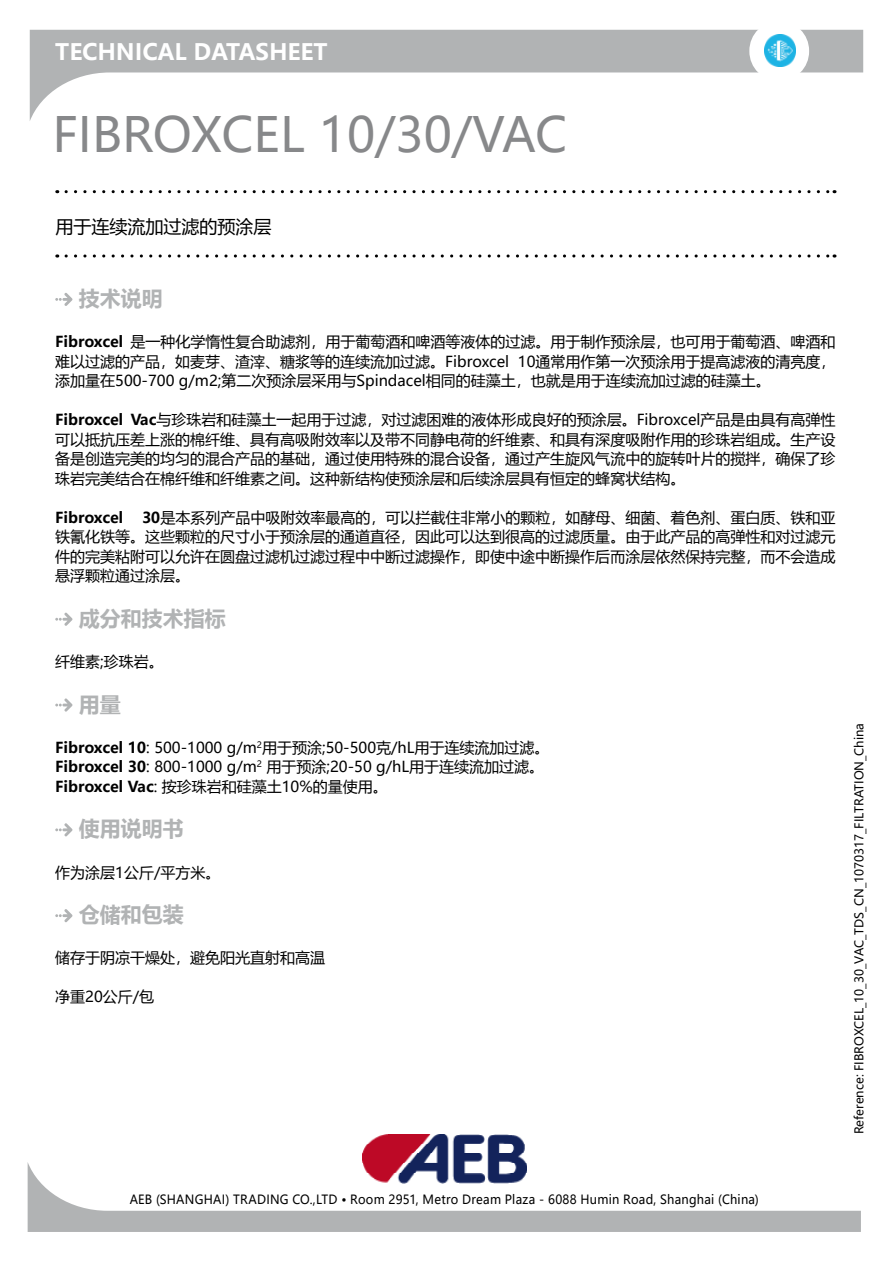
<style>
.page{position:relative;width:893px;height:1263px;background:#fff}
.page>*{position:absolute;margin:0;border:0;box-sizing:border-box;transform-origin:0 0}
.t1{font:48px "Microsoft Ya Hei";color:#87888a}
.t2{font:700 22.5px "Microsoft Ya Hei";color:#fff}
.t3{font:700 21px "Microsoft Ya Hei";color:#b1b3b4}
.t4{font:18px "Microsoft Ya Hei";color:#000}
.t5{font:15px/19.5px "Microsoft Ya Hei";color:#000;text-align:justify}
.t6{font:12.6px "Microsoft Ya Hei";letter-spacing:.02em;color:#000;scale:.94 1}
.t7{font:12px "Microsoft Ya Hei";color:#000}
.s1{font-weight:700}
</style>
<div class="page">
<svg style="left:30px;top:30px;width:833px;height:90px"></svg>
<svg style="left:66px;top:190px;width:769px;height:3px"></svg>
<svg style="left:66px;top:254px;width:769px;height:4px"></svg>
<div style="left:749px;top:21px;width:60px;height:60px;background:#fff;border-radius:30px"></div>
<img style="left:764px;top:35px;width:32px;height:31px">
<img style="left:362px;top:1134px;width:164px;height:28px">
<svg style="left:28px;top:1162px;width:833px;height:70px"></svg>
<svg style="left:55px;top:293px;width:17px;height:13px"></svg>
<svg style="left:55px;top:613px;width:17px;height:13px"></svg>
<svg style="left:55px;top:698px;width:17px;height:14px"></svg>
<svg style="left:55px;top:823px;width:17px;height:13px"></svg>
<svg style="left:55px;top:909px;width:17px;height:13px"></svg>
<h2 class="t2" style="left:55px;top:36px;width:274px">TECHNICAL DATASHEET</h2>
<h1 class="t1" style="left:52px;top:102px;width:516px">FIBROXCEL 10/30/VAC</h1>
<p class="t4" style="left:56px;top:214px;width:218px">用于连续流加过滤的预涂层</p>
<h3 class="t3" style="left:79px;top:284px;width:85px">技术说明</h3>
<p class="t5" style="left:55px;top:331px;width:782px"><span class="s1">Fibroxcel</span> 是一种化学惰性复合助滤剂，用于葡萄酒和啤酒等液体的过滤。用于制作预涂层，也可用于葡萄酒、啤酒和难以过滤的产品，如麦芽、渣滓、糖浆等的连续流加过滤。Fibroxcel 10通常用作第一次预涂用于提高滤液的清亮度，添加量在500-700 g/m2;第二次预涂层采用与Spindacel相同的硅藻土，也就是用于连续流加过滤的硅藻土。</p>
<p class="t5" style="left:55px;top:409px;width:782px"><span class="s1">Fibroxcel Vac</span>与珍珠岩和硅藻土一起用于过滤，对过滤困难的液体形成良好的预涂层。Fibroxcel产品是由具有高弹性可以抵抗压差上涨的棉纤维、具有高吸附效率以及带不同静电荷的纤维素、和具有深度吸附作用的珍珠岩组成。生产设备是创造完美的均匀的混合产品的基础，通过使用特殊的混合设备，通过产生旋风气流中的旋转叶片的搅拌，确保了珍珠岩完美结合在棉纤维和纤维素之间。这种新结构使预涂层和后续涂层具有恒定的蜂窝状结构。</p>
<p class="t5" style="left:55px;top:507px;width:782px"><span class="s1">Fibroxcel 30</span>是本系列产品中吸附效率最高的，可以拦截住非常小的颗粒，如酵母、细菌、着色剂、蛋白质、铁和亚铁氰化铁等。这些颗粒的尺寸小于预涂层的通道直径，因此可以达到很高的过滤质量。由于此产品的高弹性和对过滤元件的完美粘附可以允许在圆盘过滤机过滤过程中中断过滤操作，即使中途中断操作后而涂层依然保持完整，而不会造成悬浮颗粒通过涂层。</p>
<h3 class="t3" style="left:79px;top:604px;width:148px">成分和技术指标</h3>
<p class="t5" style="left:55px;top:651px;width:110px">纤维素;珍珠岩。</p>
<h3 class="t3" style="left:79px;top:689px;width:43px">用量</h3>
<p class="t5" style="left:55px;top:737px;width:496px;text-align:left"><span class="s1">Fibroxcel 10</span>: 500-1000 g/m<sup>2</sup>用于预涂;50-500克/hL用于连续流加过滤。<br><span class="s1">Fibroxcel 30</span>: 800-1000 g/m<sup>2</sup> 用于预涂;20-50 g/hL用于连续流加过滤。<br><span class="s1">Fibroxcel Vac</span>: 按珍珠岩和硅藻土10%的量使用。</p>
<h3 class="t3" style="left:79px;top:814px;width:106px">使用说明书</h3>
<p class="t5" style="left:55px;top:862px;width:167px">作为涂层1公斤/平方米。</p>
<h3 class="t3" style="left:79px;top:900px;width:106px">仓储和包装</h3>
<p class="t5" style="left:55px;top:948px;width:272px">储存于阴凉干燥处，避免阳光直射和高温</p>
<p class="t5" style="left:55px;top:987px;width:100px">净重20公斤/包</p>
<p class="t7" style="left:851px;top:1134px;width:413px;rotate:-90deg">Reference: FIBROXCEL_10_30_VAC_TDS_CN_1070317_FILTRATION_China</p>
<p class="t6" style="left:130px;top:1191px;width:671px">AEB (SHANGHAI) TRADING CO.,LTD • Room 2951, Metro Dream Plaza - 6088 Humin Road, Shanghai (China)</p>
</div>
